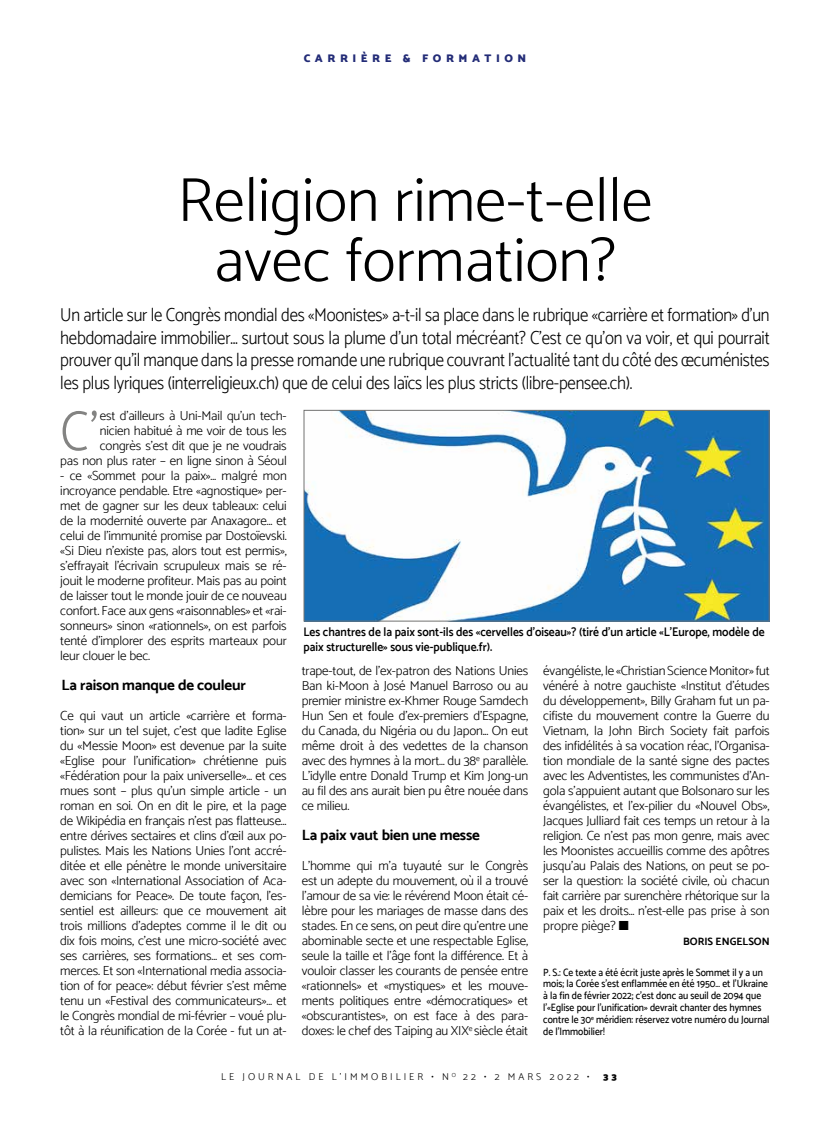
<style>
.page{position:relative;width:830px;height:1134px;background:#fff}
.page>*{position:absolute;margin:0;border:0;box-sizing:border-box;transform-origin:0 0}
.t1{font:300 62.5px/60px "Catamaran";color:#000;text-align:center}
.t2{font:300 56.38px "Catamaran";color:#838382;scale:.9 1}
.t3{font:300 18.75px/22.5px "Catamaran";letter-spacing:-.01em;color:#000;text-align:justify;scale:.9 1}
.t4{font:700 15px "Catamaran";letter-spacing:-.01em;color:#000}
.t5{font:300 13.12px/15px "Catamaran";letter-spacing:-.01em;color:#000;text-align:justify}
.t6{font:600 12.5px/15px "Catamaran";color:#000;scale:.92 1}
.t7{font:900 11.25px "Catamaran";letter-spacing:.4em;color:#232c77}
.t8{font:500 10.62px/11.9px "Catamaran";color:#000;scale:.9 1}
.t9{font:700 10.62px "Catamaran";color:#000}
.t10{font:300 10px "Catamaran";letter-spacing:.3em;color:#000}
.t11{font:900 10px "Catamaran";color:#000}
</style>
<div class="page">
<img style="left:305px;top:412px;width:462px;height:207px">
<div style="left:303px;top:410px;width:466px;height:211px;border:1px solid #727271"></div>
<p class="t7" style="left:303px;top:51px;width:224px">CARRIÈRE &amp; FORMATION</p>
<h1 class="t1" style="left:177px;top:169px;width:476px">Religion rime-t-elle avec formation?</h1>
<p class="t3" style="left:60px;top:303px;width:789px">Un article sur le Congrès mondial des «Moonistes» a-t-il sa place dans le rubrique «carrière et formation» d’un hebdomadaire immobilier… surtout sous la plume d’un total mécréant? C’est ce qu’on va voir, et qui pourrait prouver qu’il manque dans la presse romande une rubrique couvrant l’actualité tant du côté des œcuménistes les plus lyriques (interreligieux.ch) que de celui des laïcs les plus stricts (libre-pensee.ch).</p>
<p class="t5" style="left:60px;top:408px;width:228px;text-align:right">est d’ailleurs à Uni-Mail qu’un tech-<br>nicien habitué à me voir de tous les congrès s’est dit que je ne voudrais<br>pas non plus rater – en ligne sinon à Séoul</p>
<p class="t5" style="left:60px;top:468px;width:228px">- ce «Sommet pour la paix»… malgré mon incroyance pendable. Etre «agnostique» per&shy;met de gagner sur les deux tableaux: celui de la modernité ouverte par Anaxagore… et celui de l’immunité promise par Dostoïevski. «Si Dieu n’existe pas, alors tout est permis», s’effrayait l’écrivain scrupuleux mais se ré&shy;jouit le moderne profiteur. Mais pas au point de laisser tout le monde jouir de ce nouveau confort. Face aux gens «raisonnables» et «rai&shy;sonneurs» sinon «rationnels», on est parfois tenté d’implorer des esprits marteaux pour leur clouer le bec.</p>
<p class="t4" style="left:61px;top:676px;width:186px">La raison manque de couleur</p>
<p class="t5" style="left:60px;top:708px;width:228px">Ce qui vaut un article «carrière et forma&shy;tion» sur un tel sujet, c’est que ladite Eglise du «Messie Moon» est devenue par la suite «Eglise pour l’unification» chrétienne puis «Fédération pour la paix universelle»… et ces mues sont – plus qu’un simple article - un roman en soi. On en dit le pire, et la page de Wikipédia en français n’est pas flatteuse… entre dérives sectaires et clins d’œil aux po&shy;pulistes. Mais les Nations Unies l’ont accré&shy;ditée et elle pénètre le monde universitaire avec son «International Association of Aca&shy;demicians for Peace». De toute façon, l’es&shy;sentiel est ailleurs: que ce mouvement ait trois millions d’adeptes comme il le dit ou dix fois moins, c’est une micro-société avec ses carrières, ses formations… et ses com&shy;merces. Et son «International media associa&shy;tion of for peace»: début février s’est même tenu un «Festival des communicateurs»… et le Congrès mondial de mi-février – voué plu&shy;tôt à la réunification de la Corée - fut un at-</p>
<h2 class="t2" style="left:60px;top:398px;width:44px">C’</h2>
<p class="t6" style="left:303px;top:624px;width:502px">Les chantres de la paix sont-ils des «cervelles d’oiseau»? (tiré d’un article «L’Europe, modèle de paix structurelle» sous vie-publique.fr).</p>
<p class="t5" style="left:301px;top:663px;width:228px">trape-tout, de l’ex-patron des Nations Unies Ban ki-Moon à José Manuel Barroso ou au premier ministre ex-Khmer Rouge Samdech Hun Sen et foule d’ex-premiers d’Espagne, du Canada, du Nigéria ou du Japon... On eut même droit à des vedettes de la chanson avec des hymnes à la mort… du 38<sup>e</sup> parallèle.<br>L’idylle entre Donald Trump et Kim Jong-un au fil des ans aurait bien pu être nouée dans ce milieu.</p>
<p class="t4" style="left:301px;top:826px;width:179px">La paix vaut bien une messe</p>
<p class="t5" style="left:301px;top:858px;width:228px">L’homme qui m’a tuyauté sur le Congrès est un adepte du mouvement, où il a trouvé l’amour de sa vie: le révérend Moon était cé&shy;lèbre pour les mariages de masse dans des stades. En ce sens, on peut dire qu’entre une abominable secte et une respectable Eglise, seule la taille et l’âge font la différence. Et à vouloir classer les courants de pensée entre «rationnels» et «mystiques» et les mouve&shy;ments politiques entre «démocratiques» et «obscurantistes», on est face à des para&shy;doxes: le chef des Taiping au XIX<sup>e</sup> siècle était</p>
<p class="t5" style="left:543px;top:663px;width:228px">évangéliste, le «Christian Science Monitor» fut vénéré à notre gauchiste «Institut d’études du développement», Billy Graham fut un pa&shy;cifiste du mouvement contre la Guerre du Vietnam, la John Birch Society fait parfois des infidélités à sa vocation réac, l’Organisa&shy;tion mondiale de la santé signe des pactes avec les Adventistes, les communistes d’An&shy;gola s’appuient autant que Bolsonaro sur les évangélistes, et l’ex-pilier du «Nouvel Obs», Jacques Julliard fait ces temps un retour à la religion. Ce n’est pas mon genre, mais avec les Moonistes accueillis comme des apôtres jusqu’au Palais des Nations, on peut se po&shy;ser la question: la société civile, où chacun fait carrière par surenchère rhétorique sur la paix et les droits… n’est-elle pas prise à son propre piège? ■</p>
<p class="t9" style="left:682px;top:935px;width:88px">BORIS ENGELSON</p>
<p class="t8" style="left:543px;top:966px;width:253px">P. S.: Ce texte a été écrit juste après le Sommet il y a un mois; la Corée s’est enflammée en été 1950… et l’Ukraine à la fin de février 2022; c’est donc au seuil de 2094 que l’«Eglise pour l’unification» devrait chanter des hymnes contre le 30<sup>e</sup> méridien: réservez votre numéro du Journal de l’Immobilier!</p>
<p class="t10" style="left:221px;top:1071px;width:369px">LE JOURNAL DE L’IMMOBILIER • N <sup>O</sup> 22 • 2 MARS 2022 •</p>
<p class="t11" style="left:603px;top:1071px;width:15px">3 3</p>
</div>
